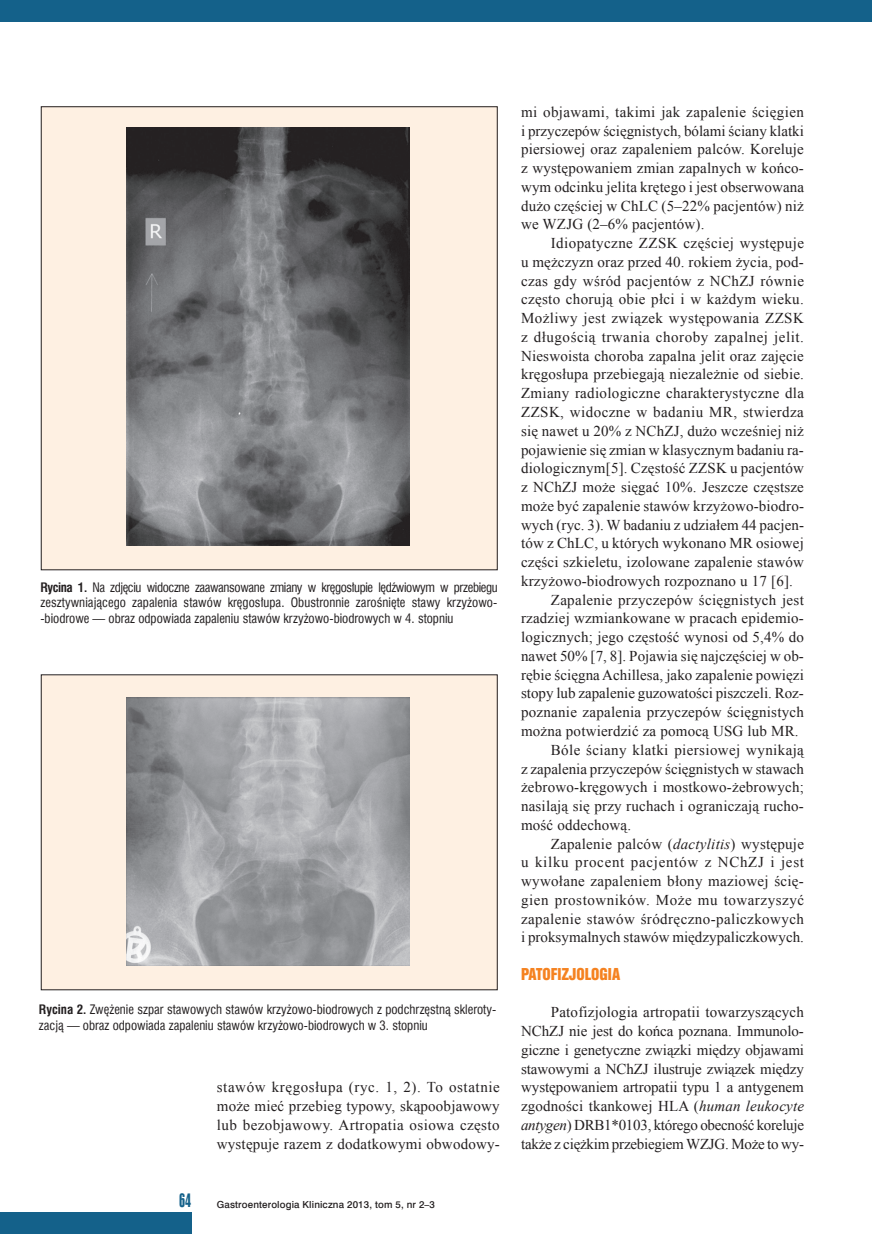
<style>
.page{position:relative;width:872px;height:1234px;background:#fff}
.page>*{position:absolute;margin:0;border:0;box-sizing:border-box;transform-origin:0 0}
.t1{font:18px "Swis 924 EU";color:#14618a}
.t2{font:15px/18.8px "Times New Roman";letter-spacing:.01em;color:#231f20;text-align:justify}
.t3{font:15px "Times New Roman";letter-spacing:.035em;color:#231f20}
.t4{font:15px "Times New Roman";letter-spacing:.03em;color:#231f20}
.t5{font:15px "Times New Roman";letter-spacing:.045em;color:#231f20}
.t6{font:15px "Swis 921 EU";color:#f58220}
.t7{font:12.75px/15.6px "Swis 721 Cn EU";color:#231f20;text-align:justify}
.t8{font:9.75px "Swis 721 Md EU";letter-spacing:.015em;color:#231f20}
.s1{font-weight:700}
.s2{font-style:italic}
</style>
<div class="page">
<div style="left:0;top:0;width:872px;height:21px;background:#14618a"></div>
<div style="left:0;top:1212px;width:191px;height:21px;background:#14618a"></div>
<div style="left:41px;top:107px;width:456px;height:462px;background:#fef0e2"></div>
<div style="left:41px;top:674px;width:456px;height:315px;background:#fef0e2"></div>
<img style="left:126px;top:127px;width:283px;height:419px">
<img style="left:126px;top:697px;width:283px;height:267px">
<p class="t7" style="left:40px;top:579px;width:459px"><span class="s1">Rycina 1.</span> Na zdjęciu widoczne zaawansowane zmiany w kręgosłupie lędźwiowym w przebiegu zesztywniającego zapalenia stawów kręgosłupa. Obustronnie zarośnięte stawy krzyżowo--biodrowe — obraz odpowiada zapaleniu stawów krzyżowo-biodrowych w 4. stopniu</p>
<p class="t7" style="left:39px;top:1001px;width:459px"><span class="s1">Rycina 2.</span> Zwężenie szpar stawowych stawów krzyżowo-biodrowych z podchrzęstną skleroty&shy;zacją — obraz odpowiada zapaleniu stawów krzyżowo-biodrowych w 3. stopniu</p>
<p class="t2" style="left:217px;top:1077px;width:284px">stawów kręgosłupa (ryc. 1, 2). To ostatnie może mieć przebieg typowy, skąpoobjawowy lub bezobjawowy. Artropatia osiowa często występuje razem z dodatkowymi obwodowy-</p>
<p class="t1" style="left:179px;top:1188px;width:14px">64</p>
<p class="t8" style="left:217px;top:1198px;width:220px">Gastroenterologia Kliniczna 2013, tom 5, nr 2–3</p>
<p class="t2" style="left:521px;top:102px;width:284px">mi objawami, takimi jak zapalenie ścięgien i przyczepów ścięgnistych, bólami ściany klatki piersiowej oraz zapaleniem palców. Koreluje z występowaniem zmian zapalnych w końco&shy;wym odcinku jelita krętego i jest obserwowana dużo częściej w ChLC (5–22% pacjentów) niż we WZJG (2–6% pacjentów).</p>
<p class="t4" style="left:551px;top:233px;width:255px">Idiopatyczne ZZSK częściej występuje</p>
<p class="t2" style="left:521px;top:252px;width:284px">u mężczyzn oraz przed 40. rokiem życia, pod-</p>
<p class="t2" style="left:521px;top:271px;width:284px">czas gdy wśród pacjentów z NChZJ równie</p>
<p class="t2" style="left:521px;top:290px;width:284px">często chorują obie płci i w każdym wieku.</p>
<p class="t2" style="left:521px;top:308px;width:284px">Możliwy jest związek występowania ZZSK</p>
<p class="t3" style="left:521px;top:327px;width:284px">z długością trwania choroby zapalnej jelit.</p>
<p class="t2" style="left:521px;top:346px;width:284px">Nieswoista choroba zapalna jelit oraz zajęcie</p>
<p class="t2" style="left:521px;top:365px;width:284px">kręgosłupa przebiegają niezależnie od siebie.</p>
<p class="t2" style="left:521px;top:383px;width:284px">Zmiany radiologiczne charakterystyczne dla</p>
<p class="t4" style="left:521px;top:402px;width:284px">ZZSK, widoczne w badaniu MR, stwierdza</p>
<p class="t2" style="left:521px;top:421px;width:284px">się nawet u 20% z NChZJ, dużo wcześniej niż</p>
<p class="t2" style="left:521px;top:440px;width:284px">pojawienie się zmian w klasycznym badaniu ra-</p>
<p class="t2" style="left:521px;top:458px;width:284px">diologicznym[5]. Częstość ZZSK u pacjentów</p>
<p class="t2" style="left:521px;top:477px;width:284px">z NChZJ może sięgać 10%. Jeszcze częstsze</p>
<p class="t2" style="left:521px;top:496px;width:284px">może być zapalenie stawów krzyżowo-biodro-</p>
<p class="t2" style="left:521px;top:515px;width:284px">wych (ryc. 3). W badaniu z udziałem 44 pacjen-</p>
<p class="t2" style="left:521px;top:533px;width:284px">tów z ChLC, u których wykonano MR osiowej</p>
<p class="t2" style="left:521px;top:552px;width:284px">części szkieletu, izolowane zapalenie stawów</p>
<p class="t2" style="left:521px;top:571px;width:273px">krzyżowo-biodrowych rozpoznano u 17 [6].</p>
<p class="t2" style="left:551px;top:590px;width:254px">Zapalenie przyczepów ścięgnistych jest</p>
<p class="t2" style="left:521px;top:608px;width:284px">rzadziej wzmiankowane w pracach epidemio-</p>
<p class="t2" style="left:521px;top:627px;width:284px">logicznych; jego częstość wynosi od 5,4% do</p>
<p class="t2" style="left:521px;top:646px;width:284px">nawet 50% [7, 8]. Pojawia się najczęściej w ob-</p>
<p class="t2" style="left:521px;top:665px;width:284px">rębie ścięgna Achillesa, jako zapalenie powięzi</p>
<p class="t2" style="left:521px;top:683px;width:284px">stopy lub zapalenie guzowatości piszczeli. Roz-</p>
<p class="t2" style="left:521px;top:702px;width:284px">poznanie zapalenia przyczepów ścięgnistych</p>
<p class="t2" style="left:521px;top:721px;width:279px">można potwierdzić za pomocą USG lub MR.</p>
<p class="t2" style="left:551px;top:740px;width:254px">Bóle ściany klatki piersiowej wynikają</p>
<p class="t2" style="left:521px;top:758px;width:284px">z zapalenia przyczepów ścięgnistych w stawach</p>
<p class="t2" style="left:521px;top:777px;width:284px">żebrowo-kręgowych i mostkowo-żebrowych;</p>
<p class="t2" style="left:521px;top:796px;width:284px">nasilają się przy ruchach i ograniczają rucho-</p>
<p class="t2" style="left:521px;top:815px;width:112px">mość oddechową.</p>
<p class="t2" style="left:551px;top:833px;width:255px">Zapalenie palców (<span class="s2">dactylitis</span>) występuje</p>
<p class="t5" style="left:521px;top:852px;width:284px">u kilku procent pacjentów z NChZJ i jest</p>
<p class="t2" style="left:521px;top:871px;width:284px">wywołane zapaleniem błony maziowej ścię-</p>
<p class="t3" style="left:521px;top:889px;width:284px">gien prostowników. Może mu towarzyszyć</p>
<p class="t2" style="left:521px;top:908px;width:284px">zapalenie stawów śródręczno-paliczkowych</p>
<p class="t2" style="left:521px;top:927px;width:284px">i proksymalnych stawów międzypaliczkowych.</p>
<p class="t6" style="left:521px;top:963px;width:100px">PATOFIZJOLOGIA</p>
<p class="t2" style="left:521px;top:1002px;width:284px;text-indent:30px">Patofizjologia artropatii towarzyszących NChZJ nie jest do końca poznana. Immunolo&shy;giczne i genetyczne związki między objawami stawowymi a NChZJ ilustruje związek między występowaniem artropatii typu 1 a antygenem zgodności tkankowej HLA (<span class="s2">human leukocyte antygen</span>) DRB1*0103, którego obecność koreluje także z ciężkim przebiegiem WZJG. Może to wy-</p>
</div>
